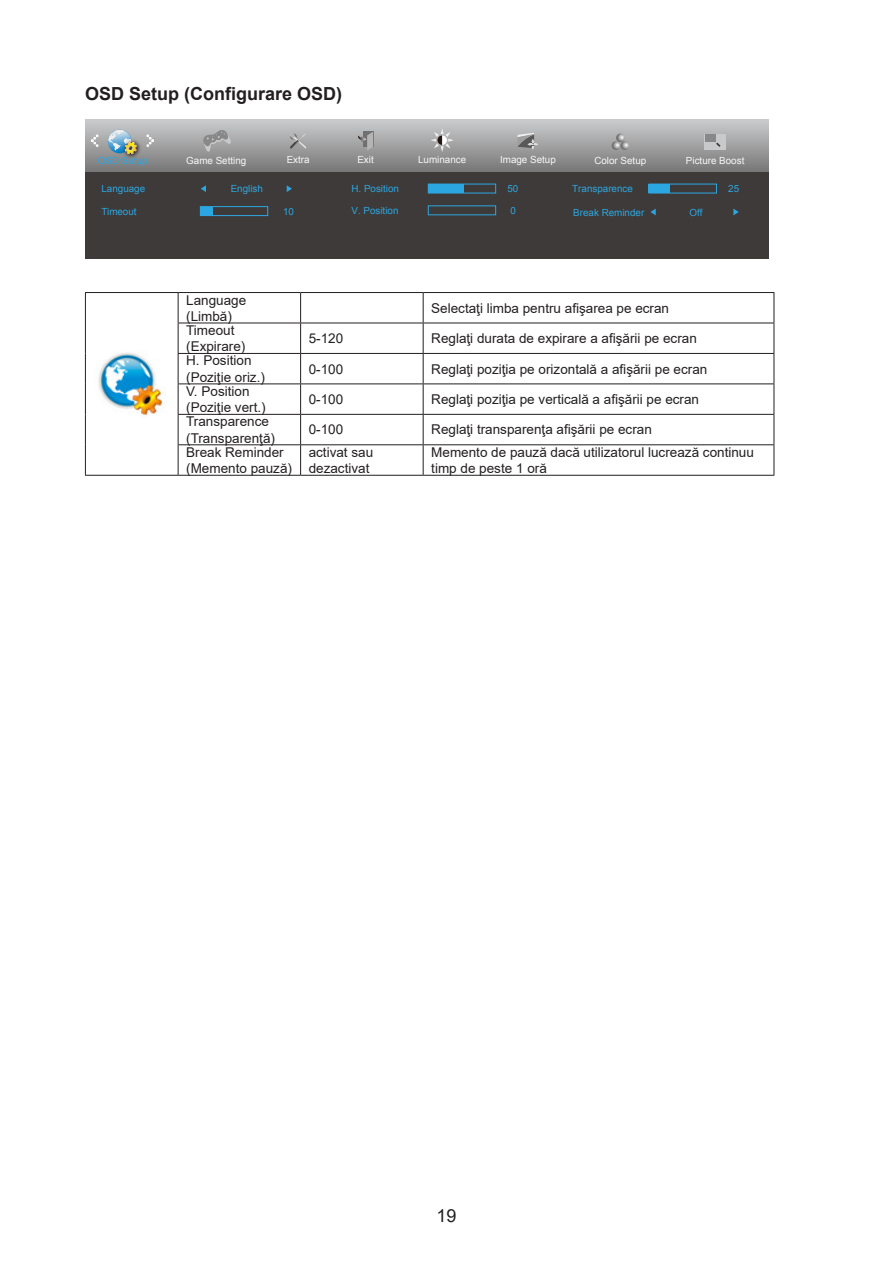
<style>
.page{position:relative;width:893px;height:1263px;background:#fff}
.page>*{position:absolute;margin:0;border:0;box-sizing:border-box;transform-origin:0 0}
.Heading_3{font:700 18px "Arial";color:#231f20}
.t1{font:18px "Arial";color:#231f20}
.无间隔{font:13.5px/16.2px "Arial";color:#231f20}
.t2{font:9.9px "Arial";color:#2ca6e0}
.t3{font:9.9px "Arial";color:#f7f7f7}
</style>
<div class="page">
<svg style="left:85px;top:119px;width:683px;height:53px;background:#a0a0a1"></svg>
<div style="left:85px;top:172px;width:683px;height:87px;background:#3e3a39"></div>
<svg style="left:91px;top:134px;width:8px;height:13px"></svg>
<svg style="left:146px;top:134px;width:8px;height:13px"></svg>
<svg style="left:358px;top:132px;width:15px;height:19px"></svg>
<svg style="left:289px;top:133px;width:19px;height:16px"></svg>
<svg style="left:430px;top:128px;width:24px;height:24px"></svg>
<svg style="left:518px;top:133px;width:20px;height:17px"></svg>
<svg style="left:612px;top:134px;width:17px;height:16px"></svg>
<div style="left:428px;top:205px;width:68px;height:10px;border:1px solid #2ca6e0"></div>
<div style="left:648px;top:184px;width:22px;height:9px;background:#2ca6e0"></div>
<div style="left:649px;top:184px;width:68px;height:9px;border:1px solid #2ca6e0"></div>
<svg style="left:201px;top:185px;width:5px;height:7px"></svg>
<svg style="left:287px;top:185px;width:5px;height:7px"></svg>
<div style="left:200px;top:206px;width:68px;height:10px;border:1px solid #2ca6e0"></div>
<div style="left:200px;top:207px;width:13px;height:9px;background:#2ca6e0"></div>
<div style="left:428px;top:184px;width:36px;height:9px;background:#2ca6e0"></div>
<svg style="left:650px;top:209px;width:6px;height:6px"></svg>
<svg style="left:733px;top:209px;width:6px;height:6px"></svg>
<img style="left:121px;top:138px;width:23px;height:23px">
<svg style="left:108px;top:130px;width:29px;height:24px"></svg>
<div style="left:705px;top:134px;width:21px;height:15px;background:#c8c9ca"></div>
<div style="left:705px;top:134px;width:10px;height:8px;background:#888"></div>
<svg style="left:716px;top:142px;width:4px;height:5px"></svg>
<svg style="left:203px;top:130px;width:28px;height:22px"></svg>
<hr style="left:85px;top:292px;width:93px;height:1px;background:#231f20">
<hr style="left:85px;top:293px;width:1px;height:30px;background:#231f20">
<hr style="left:178px;top:292px;width:123px;height:1px;background:#231f20">
<hr style="left:178px;top:293px;width:1px;height:30px;background:#231f20">
<hr style="left:301px;top:292px;width:122px;height:1px;background:#231f20">
<hr style="left:300px;top:293px;width:1px;height:30px;background:#231f20">
<hr style="left:423px;top:292px;width:351px;height:1px;background:#231f20">
<hr style="left:423px;top:293px;width:1px;height:30px;background:#231f20">
<hr style="left:774px;top:293px;width:1px;height:30px;background:#231f20">
<hr style="left:85px;top:323px;width:1px;height:30px;background:#231f20">
<hr style="left:178px;top:323px;width:123px;height:1px;background:#231f20">
<hr style="left:178px;top:323px;width:1px;height:30px;background:#231f20">
<hr style="left:301px;top:323px;width:122px;height:1px;background:#231f20">
<hr style="left:300px;top:323px;width:1px;height:30px;background:#231f20">
<hr style="left:423px;top:323px;width:351px;height:1px;background:#231f20">
<hr style="left:423px;top:323px;width:1px;height:30px;background:#231f20">
<hr style="left:774px;top:323px;width:1px;height:30px;background:#231f20">
<hr style="left:85px;top:353px;width:1px;height:31px;background:#231f20">
<hr style="left:178px;top:353px;width:123px;height:1px;background:#231f20">
<svg style="left:178px;top:354px;width:1px;height:29px"></svg>
<hr style="left:301px;top:353px;width:122px;height:1px;background:#231f20">
<svg style="left:300px;top:354px;width:1px;height:29px"></svg>
<hr style="left:423px;top:353px;width:351px;height:1px;background:#231f20">
<svg style="left:423px;top:354px;width:1px;height:29px"></svg>
<svg style="left:774px;top:354px;width:1px;height:29px"></svg>
<hr style="left:85px;top:384px;width:1px;height:30px;background:#231f20">
<hr style="left:178px;top:383px;width:123px;height:1px;background:#231f20">
<hr style="left:178px;top:384px;width:1px;height:30px;background:#231f20">
<hr style="left:301px;top:383px;width:122px;height:1px;background:#231f20">
<hr style="left:300px;top:384px;width:1px;height:30px;background:#231f20">
<hr style="left:423px;top:383px;width:351px;height:1px;background:#231f20">
<hr style="left:423px;top:384px;width:1px;height:30px;background:#231f20">
<hr style="left:774px;top:384px;width:1px;height:30px;background:#231f20">
<hr style="left:85px;top:414px;width:1px;height:31px;background:#231f20">
<hr style="left:178px;top:414px;width:123px;height:1px;background:#231f20">
<svg style="left:178px;top:415px;width:1px;height:29px"></svg>
<hr style="left:301px;top:414px;width:122px;height:1px;background:#231f20">
<svg style="left:300px;top:415px;width:1px;height:29px"></svg>
<hr style="left:423px;top:414px;width:351px;height:1px;background:#231f20">
<svg style="left:423px;top:415px;width:1px;height:29px"></svg>
<svg style="left:774px;top:415px;width:1px;height:29px"></svg>
<hr style="left:85px;top:445px;width:1px;height:30px;background:#231f20">
<hr style="left:178px;top:444px;width:123px;height:1px;background:#231f20">
<hr style="left:178px;top:445px;width:1px;height:30px;background:#231f20">
<hr style="left:301px;top:444px;width:122px;height:1px;background:#231f20">
<hr style="left:300px;top:445px;width:1px;height:30px;background:#231f20">
<hr style="left:423px;top:444px;width:351px;height:1px;background:#231f20">
<hr style="left:423px;top:445px;width:1px;height:30px;background:#231f20">
<hr style="left:774px;top:445px;width:1px;height:30px;background:#231f20">
<hr style="left:85px;top:475px;width:93px;height:1px;background:#231f20">
<hr style="left:178px;top:475px;width:123px;height:1px;background:#231f20">
<hr style="left:301px;top:475px;width:122px;height:1px;background:#231f20">
<hr style="left:423px;top:475px;width:351px;height:1px;background:#231f20">
<img style="left:98px;top:350px;width:67px;height:67px">
<p class="Heading_3" style="left:85px;top:81px;width:259px">OSD Setup (Configurare OSD)</p>
<p class="t3" style="left:287px;top:153px;width:24px">Extra</p>
<p class="t3" style="left:357px;top:153px;width:18px">Exit</p>
<p class="t3" style="left:418px;top:153px;width:50px">Luminance</p>
<p class="t3" style="left:500px;top:153px;width:57px">Image Setup</p>
<p class="t3" style="left:594px;top:154px;width:53px">Color Setup</p>
<p class="t2" style="left:351px;top:182px;width:49px">H. Position</p>
<p class="t2" style="left:507px;top:182px;width:12px">50</p>
<p class="t2" style="left:351px;top:204px;width:48px">V. Position</p>
<p class="t2" style="left:510px;top:204px;width:7px">0</p>
<p class="t2" style="left:98px;top:154px;width:51px">OSD Setup</p>
<p class="t3" style="left:186px;top:154px;width:62px">Game Setting</p>
<p class="t3" style="left:686px;top:154px;width:60px">Picture Boost</p>
<p class="t2" style="left:101px;top:182px;width:45px">Language</p>
<p class="t2" style="left:231px;top:182px;width:34px">English</p>
<p class="t2" style="left:572px;top:182px;width:62px">Transparence</p>
<p class="t2" style="left:728px;top:182px;width:12px">25</p>
<p class="t2" style="left:101px;top:205px;width:37px">Timeout</p>
<p class="t2" style="left:283px;top:205px;width:12px">10</p>
<p class="t2" style="left:573px;top:206px;width:73px">Break Reminder</p>
<p class="t2" style="left:690px;top:206px;width:14px">Off</p>
<p class="无间隔" style="left:186px;top:292px;width:62px">Language (Limbă)</p>
<p class="无间隔" style="left:431px;top:300px;width:239px">Selectaţi limba pentru afişarea pe ecran</p>
<p class="无间隔" style="left:186px;top:322px;width:61px">Timeout (Expirare)</p>
<p class="无间隔" style="left:309px;top:330px;width:36px">5-120</p>
<p class="无间隔" style="left:431px;top:330px;width:267px">Reglaţi durata de expirare a afişării pe ecran</p>
<p class="无间隔" style="left:186px;top:352px;width:80px">H. Position (Poziţie oriz.)</p>
<p class="无间隔" style="left:309px;top:361px;width:36px">0-100</p>
<p class="无间隔" style="left:431px;top:361px;width:278px">Reglaţi poziţia pe orizontală a afişării pe ecran</p>
<p class="无间隔" style="left:186px;top:383px;width:81px">V. Position (Poziţie vert.)</p>
<p class="无间隔" style="left:309px;top:391px;width:36px">0-100</p>
<p class="无间隔" style="left:431px;top:391px;width:269px">Reglaţi poziţia pe verticală a afişării pe ecran</p>
<p class="无间隔" style="left:186px;top:413px;width:90px">Transparence (Transparenţă)</p>
<p class="无间隔" style="left:309px;top:421px;width:36px">0-100</p>
<p class="无间隔" style="left:431px;top:421px;width:222px">Reglaţi transparenţa afişării pe ecran</p>
<p class="无间隔" style="left:186px;top:444px;width:107px">Break Reminder (Memento pauză)</p>
<p class="无间隔" style="left:309px;top:444px;width:66px">activat sau dezactivat</p>
<p class="无间隔" style="left:431px;top:444px;width:324px">Memento de pauză dacă utilizatorul lucrează continuu timp de peste 1 oră</p>
<h1 class="t1" style="left:436px;top:1203px;width:22px">19</h1>
</div>
